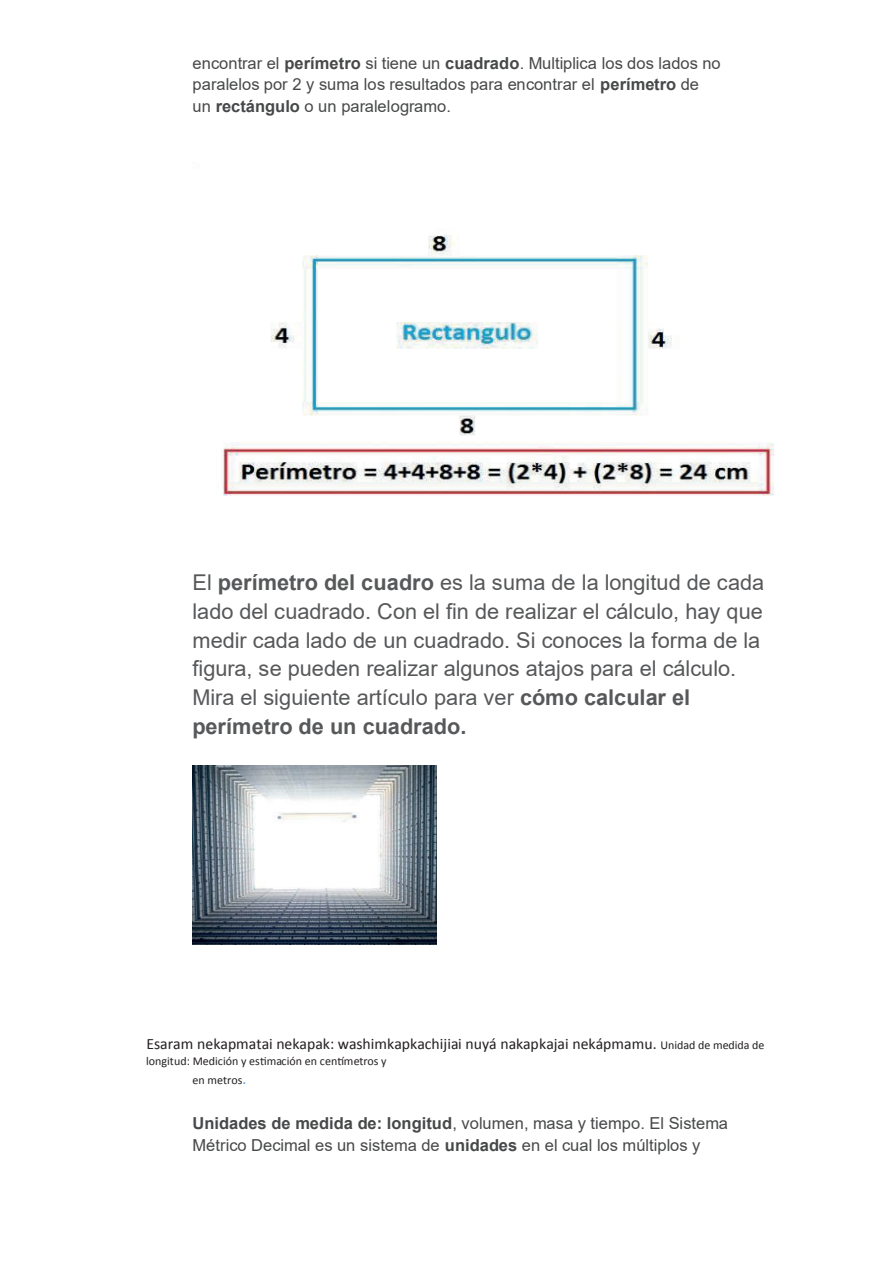
<style>
.page{position:relative;width:893px;height:1263px;background:#fff}
.page>*{position:absolute;margin:0;border:0;box-sizing:border-box;transform-origin:0 0}
.t1{font:21.75px/28.8px "Arial";color:#57585a}
.t2{font:16.5px/21.8px "Arial";letter-spacing:.005em;color:#474849}
.t3{font:15.75px "Calibri";color:#231f20}
.t4{font:12px/19.2px "Calibri";color:#231f20}
.s1{font-weight:700}
.s2{font-size:12px}
.s3{font-size:15.75px;color:#4f98d2}
</style>
<div class="page">
<img style="left:223px;top:235px;width:551px;height:261px">
<img style="left:192px;top:766px;width:244px;height:178px">
<p class="t2" style="left:192px;top:52px;width:530px">encontrar el <span class="s1">perímetro</span> si tiene un <span class="s1">cuadrado</span>. Multiplica los dos lados no paralelos por 2 y suma los resultados para encontrar el <span class="s1">perímetro</span> de un <span class="s1">rectángulo</span> o un paralelogramo.</p>
<p class="t1" style="left:192px;top:568px;width:573px">El <span class="s1">perímetro del cuadro</span> es la suma de la longitud de cada lado del cuadrado. Con el fin de realizar el cálculo, hay que medir cada lado de un cuadrado. Si conoces la forma de la figura, se pueden realizar algunos atajos para el cálculo.<br>Mira el siguiente artículo para ver <span class="s1">cómo calcular el perímetro de un cuadrado.</span></p>
<p class="t3" style="left:146px;top:1033px;width:619px">Esaram nekapmatai nekapak: washimkapkachijiai nuyá nakapkajai nekápmamu. <span class="s2">Unidad de medida de</span></p>
<p class="t4" style="left:192px;top:1051px;width:196px;text-indent:-46px">longitud: Medición y estimación en centímetros y en metros<span class="s3">.</span></p>
<p class="t2" style="left:192px;top:1112px;width:537px"><span class="s1">Unidades de medida de: longitud</span>, volumen, masa y tiempo. El Sistema<br>Métrico Decimal es un sistema de <span class="s1">unidades</span> en el cual los múltiplos y</p>
</div>
